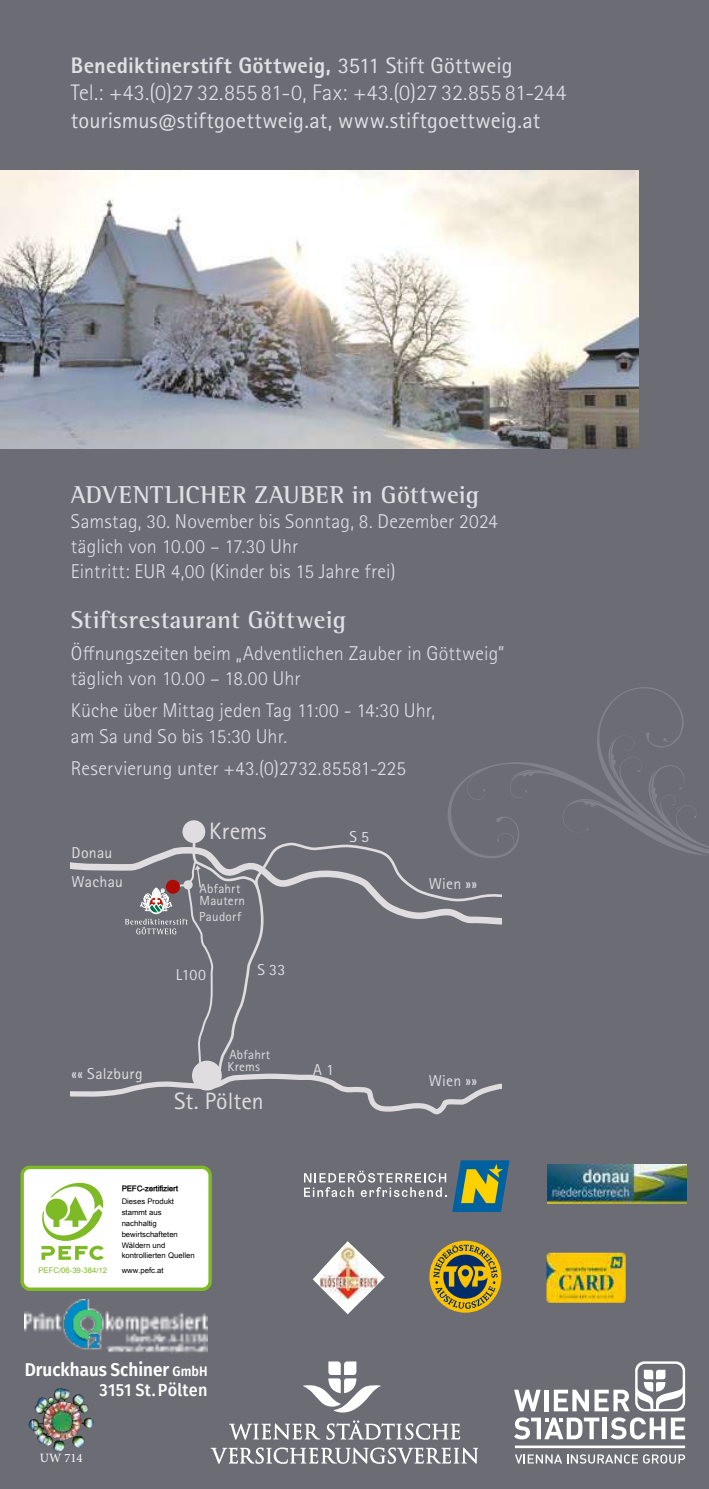
<style>
.page{position:relative;width:709px;height:1489px;background:#fff}
.page>*{position:absolute;margin:0;border:0;box-sizing:border-box;transform-origin:0 0}
.t1{font:700 25px "Rotis Semi Serif Pro";letter-spacing:.01em;color:#e0e0e5}
.t2{font:23.75px "Rotis Sans Serif";color:#dfdde0}
.t3{font:300 22.5px/27.5px "Rotis Sans Serif Pro";color:#e0e0e5}
.t4{font:22.5px "Rotis Sans Serif Pro";letter-spacing:.005em;color:#e0e0e5}
.t5{font:300 20px/25px "Rotis Sans Serif Pro";letter-spacing:.005em;color:#e0e0e5}
.t6{font:600 18.5px "Fira Sans";color:#fff;scale:.93 1}
.t7{font:500 17.5px "Fira Sans";letter-spacing:.01em;color:#fff;scale:.93 1}
.t8{font:15.75px "Rotis Sans Serif";letter-spacing:.015em;color:#dfdde0}
.t9{font:13.25px/11.8px "Rotis Sans Serif";letter-spacing:.02em;color:#dfdde0}
.t10{font:12.75px "Minion Pro";color:#fff}
.t11{font:7.75px/10.8px "Arial Unicode MS";color:#000}
.t12{font:7.75px "Arial Unicode MS";color:#7dba25}
.t13{font:7.75px "Cairo Font 1 0";color:#000}
.s1{font-weight:800}
.s2{font-weight:400}
.s3{font-size:13.75px}
</style>
<div class="page">
<div style="left:0;top:0;width:709px;height:1488px;background:#6c6c75"></div>
<img style="left:0;top:170px;width:638px;height:278px">
<div style="left:182px;top:820px;width:23px;height:23px;background:#dfdde0;border-radius:50%"></div>
<svg style="left:71px;top:838px;width:430px;height:277px"></svg>
<svg style="left:447px;top:687px;width:262px;height:171px"></svg>
<img style="left:546px;top:1252px;width:79px;height:50px">
<svg style="left:429px;top:1240px;width:72px;height:72px"></svg>
<svg style="left:313px;top:1241px;width:72px;height:73px"></svg>
<img style="left:320px;top:1245px;width:57px;height:54px">
<img style="left:547px;top:1164px;width:140px;height:39px">
<svg style="left:304px;top:1170px;width:142px;height:26px"></svg>
<svg style="left:452px;top:1160px;width:57px;height:51px;background:#5f8567"></svg>
<svg style="left:303px;top:1361px;width:78px;height:52px"></svg>
<svg style="left:229px;top:1423px;width:91px;height:16px"></svg>
<svg style="left:326px;top:1420px;width:134px;height:19px"></svg>
<svg style="left:211px;top:1447px;width:267px;height:16px"></svg>
<svg style="left:514px;top:1417px;width:85px;height:22px"></svg>
<hr style="left:602px;top:1417px;width:4px;height:21px;background:#fff">
<svg style="left:610px;top:1417px;width:55px;height:22px"></svg>
<svg style="left:671px;top:1417px;width:14px;height:21px"></svg>
<hr style="left:544px;top:1389px;width:4px;height:22px;background:#fff">
<svg style="left:514px;top:1389px;width:26px;height:22px"></svg>
<hr style="left:515px;top:1445px;width:170px;height:2px;background:#fff">
<svg style="left:515px;top:1454px;width:170px;height:9px"></svg>
<svg style="left:554px;top:1361px;width:131px;height:50px"></svg>
<img style="left:47px;top:1388px;width:14px;height:19px">
<img style="left:25px;top:1299px;width:183px;height:54px">
<div style="left:22px;top:1167px;width:188px;height:122px;background:#fff;border-radius:8px"></div>
<div style="left:20px;top:1165px;width:192px;height:125px;border:3px solid #7dba25;border-radius:8px"></div>
<svg style="left:41px;top:1182px;width:63px;height:77px"></svg>
<p class="t3" style="left:71px;top:52px;width:497px"><span class="s1">Benediktinerstift Göttweig,</span> <span class="s2">3511 Stift Göttweig<br></span>Tel.: +43.(0)27 32.855 81-0, Fax: +43.(0)27 32.855 81-244</p>
<p class="t4" style="left:71px;top:107px;width:471px">tourismus@stiftgoettweig.at, www.stiftgoettweig.at</p>
<p class="t1" style="left:71px;top:479px;width:410px">ADVENTLICHER ZAUBER in Göttweig</p>
<p class="t5" style="left:71px;top:509px;width:428px">Samstag, 30. November bis Sonntag, 8. Dezember 2024 täglich von 10.00 – 17.30 Uhr<br>Eintritt: EUR 4,00 (Kinder bis 15 Jahre frei)</p>
<p class="t1" style="left:71px;top:604px;width:277px">Stiftsrestaurant Göttweig</p>
<p class="t5" style="left:71px;top:641px;width:435px">Öffnungszeiten beim „Adventlichen Zauber in Göttweig” täglich von 10.00 – 18.00 Uhr</p>
<p class="t5" style="left:71px;top:698px;width:366px">Küche über Mittag jeden Tag 11:00 - 14:30 Uhr, am Sa und So bis 15:30 Uhr.</p>
<p class="t5" style="left:71px;top:755px;width:337px">Reservierung unter +43.(0)2732.85581-225</p>
<p class="t8" style="left:72px;top:843px;width:42px">Donau</p>
<p class="t8" style="left:72px;top:872px;width:53px">Wachau</p>
<p class="t8" style="left:72px;top:1064px;width:72px">«« Salzburg</p>
<p class="t2" style="left:209px;top:816px;width:59px">Krems</p>
<p class="t9" style="left:199px;top:882px;width:47px">Abfahrt<br>Mautern</p>
<p class="t9" style="left:199px;top:910px;width:43px">Paudorf</p>
<p class="t8" style="left:176px;top:964px;width:32px">L100</p>
<p class="t8" style="left:257px;top:960px;width:29px">S 33</p>
<p class="t9" style="left:227px;top:1048px;width:44px">Abfahrt<br>Krems</p>
<p class="t2" style="left:174px;top:1087px;width:91px">St. Pölten</p>
<p class="t8" style="left:349px;top:827px;width:21px">S 5</p>
<p class="t8" style="left:313px;top:1060px;width:22px">A 1</p>
<p class="t12" style="left:38px;top:1264px;width:70px">PEFC/06-39-384/12</p>
<p class="t13" style="left:122px;top:1183px;width:58px">PEFC-zertifiziert</p>
<p class="t11" style="left:122px;top:1195px;width:74px">Dieses Produkt stammt aus nachhaltig bewirtschafteten<br>Wäldern und kontrollierten Quellen</p>
<p class="t11" style="left:122px;top:1265px;width:44px">www.pefc.at</p>
<p class="t6" style="left:25px;top:1354px;width:198px">Druckhaus Schiner <span class="s3">GmbH</span></p>
<p class="t7" style="left:100px;top:1375px;width:118px">3151 St.Pölten</p>
<p class="t10" style="left:40px;top:1449px;width:44px">UW 714</p>
<p class="t8" style="left:429px;top:874px;width:50px">Wien »»</p>
<p class="t8" style="left:429px;top:1071px;width:50px">Wien »»</p>
</div>
